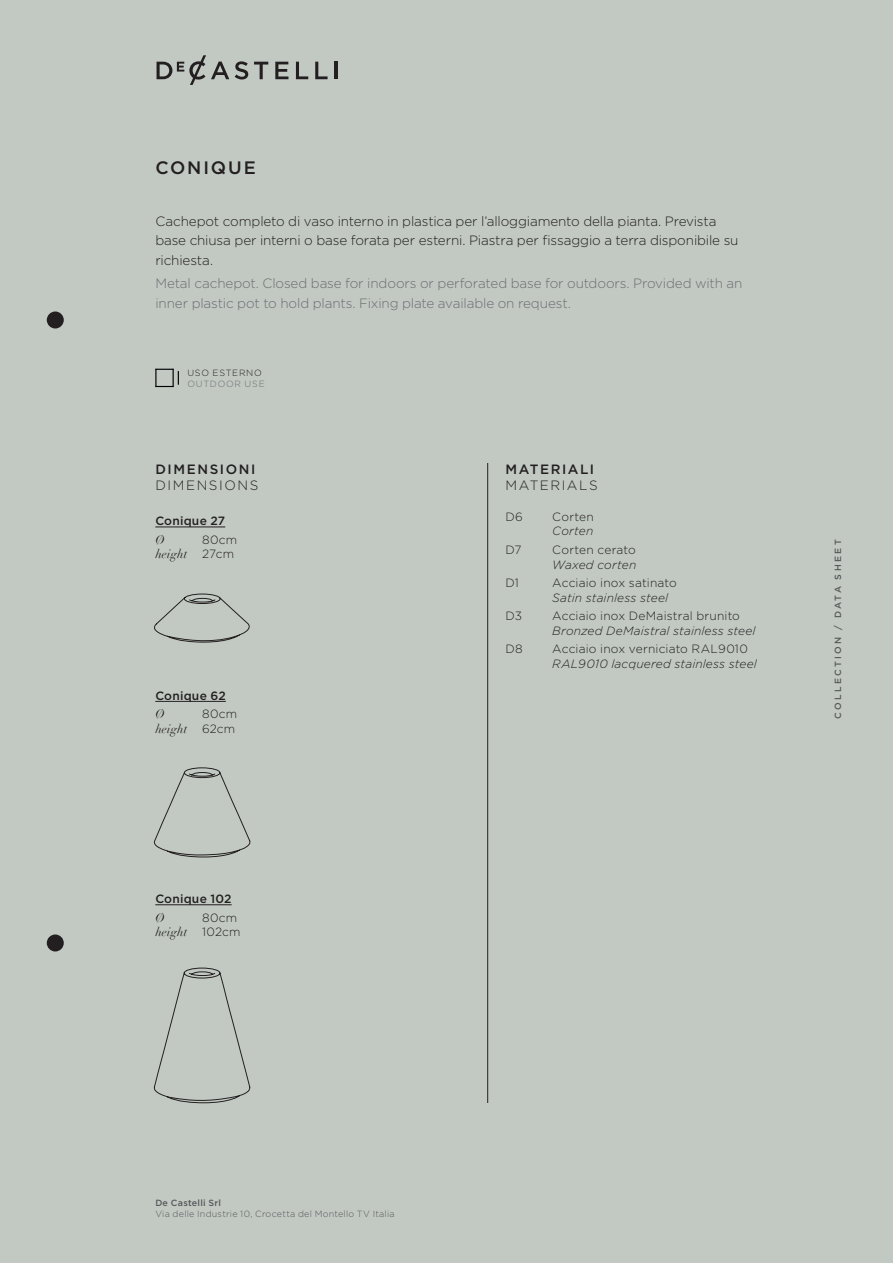
<style>
.page{position:relative;width:893px;height:1263px;background:#c2c9c3}
.page>*{position:absolute;margin:0;border:0;box-sizing:border-box;transform-origin:0 0}
.t1{font:500 18px "Gotham";letter-spacing:.105em;color:#231f20}
.t2{font:300 13.5px/19.5px "Gotham";letter-spacing:-.01em;color:#231f20}
.t3{font:300 13.5px/19.5px "Gotham";letter-spacing:-.01em;color:#6c6d70}
.t4{font:500 13.5px "Gotham";letter-spacing:.115em;color:#231f20}
.t5{font:300 13.5px "Gotham";letter-spacing:.12em;color:#231f20}
.t6{font:300 13.5px "Gotham";letter-spacing:.11em;color:#231f20}
.t7{font:300 12px "Gotham";letter-spacing:.01em;color:#231f20}
.t8{font:italic 300 12px "Gotham";letter-spacing:.01em;color:#231f20}
.t9{font:italic 12px "Didot";letter-spacing:.01em;color:#231f20}
.t10{font:500 12px "Gotham";letter-spacing:.015em;color:#231f20}
.t11{font:300 9px "Gotham";letter-spacing:.025em;color:#57585a}
.t12{font:500 9px "Gotham";letter-spacing:.25em;color:#57585a}
.t13{font:500 9px "Gotham";letter-spacing:.025em;color:#57585a}
.t14{font:300 9px "Gotham";letter-spacing:.08em;color:#231f20}
.t15{font:300 9px "Gotham";letter-spacing:.08em;color:#6c6d70}
.s1{font-family:"Gotham";font-weight:300;font-style:normal}
</style>
<div class="page">
<svg style="left:235px;top:61px;width:13px;height:18px"></svg>
<svg style="left:254px;top:62px;width:14px;height:17px"></svg>
<svg style="left:275px;top:62px;width:13px;height:17px"></svg>
<svg style="left:296px;top:62px;width:12px;height:17px"></svg>
<svg style="left:315px;top:62px;width:13px;height:17px"></svg>
<hr style="left:335px;top:62px;width:3px;height:17px;background:#231f20">
<svg style="left:157px;top:55px;width:72px;height:30px"></svg>
<hr style="left:487px;top:463px;width:1px;height:640px;background:#231f20">
<div style="left:47px;top:311px;width:17px;height:17px;background:#231f20;border-radius:50%"></div>
<div style="left:47px;top:934px;width:17px;height:17px;background:#231f20;border-radius:50%"></div>
<hr style="left:155px;top:527px;width:70px;height:1px;background:#231f20">
<svg style="left:154px;top:594px;width:97px;height:509px"></svg>
<svg style="left:155px;top:369px;width:24px;height:18px"></svg>
<h1 class="t1" style="left:155px;top:156px;width:102px">CONIQUE</h1>
<p class="t2" style="left:155px;top:211px;width:585px">Cachepot completo di vaso interno in plastica per l’alloggiamento della pianta. Prevista base chiusa per interni o base forata per esterni. Piastra per fissaggio a terra disponibile su richiesta.</p>
<p class="t3" style="left:155px;top:273px;width:589px">Metal cachepot. Closed base for indoors or perforated base for outdoors. Provided with an inner plastic pot to hold plants. Fixing plate available on request.</p>
<p class="t14" style="left:187px;top:367px;width:76px">USO ESTERNO</p>
<p class="t15" style="left:187px;top:378px;width:79px">OUTDOOR USE</p>
<p class="t4" style="left:155px;top:461px;width:102px">DIMENSIONI</p>
<p class="t5" style="left:155px;top:477px;width:105px">DIMENSIONS</p>
<p class="t10" style="left:155px;top:513px;width:71px">Conique 27</p>
<p class="t9" style="left:155px;top:532px;width:11px">Ø</p>
<p class="t7" style="left:202px;top:532px;width:37px">80cm</p>
<p class="t9" style="left:155px;top:547px;width:80px">height <span class="s1">27cm</span></p>
<p class="t10" style="left:155px;top:688px;width:72px">Conique 62</p>
<p class="t9" style="left:155px;top:707px;width:11px">Ø</p>
<p class="t7" style="left:202px;top:707px;width:37px">80cm</p>
<p class="t9" style="left:155px;top:721px;width:81px">height <span class="s1">62cm</span></p>
<p class="t10" style="left:155px;top:891px;width:78px">Conique 102</p>
<p class="t9" style="left:155px;top:910px;width:11px">Ø</p>
<p class="t7" style="left:202px;top:910px;width:37px">80cm</p>
<p class="t9" style="left:155px;top:925px;width:87px">height <span class="s1">102cm</span></p>
<p class="t4" style="left:505px;top:461px;width:90px">MATERIALI</p>
<p class="t6" style="left:505px;top:477px;width:94px">MATERIALS</p>
<p class="t7" style="left:505px;top:509px;width:19px">D6</p>
<p class="t7" style="left:552px;top:509px;width:43px">Corten</p>
<p class="t8" style="left:552px;top:524px;width:43px">Corten</p>
<p class="t7" style="left:505px;top:542px;width:17px">D7</p>
<p class="t7" style="left:552px;top:542px;width:85px">Corten cerato</p>
<p class="t8" style="left:552px;top:557px;width:86px">Waxed corten</p>
<p class="t7" style="left:505px;top:575px;width:15px">D1</p>
<p class="t7" style="left:552px;top:575px;width:126px">Acciaio inox satinato</p>
<p class="t8" style="left:552px;top:590px;width:117px">Satin stainless steel</p>
<p class="t7" style="left:505px;top:608px;width:18px">D3</p>
<p class="t7" style="left:552px;top:608px;width:189px">Acciaio inox DeMaistral brunito</p>
<p class="t8" style="left:552px;top:623px;width:205px">Bronzed DeMaistral stainless steel</p>
<p class="t7" style="left:505px;top:641px;width:19px">D8</p>
<p class="t7" style="left:552px;top:641px;width:197px">Acciaio inox verniciato RAL9010</p>
<p class="t8" style="left:552px;top:656px;width:206px">RAL9010 lacquered stainless steel</p>
<p class="t12" style="left:832px;top:719px;width:181px;rotate:-90deg">COLLECTION / DATA SHEET</p>
<p class="t13" style="left:155px;top:1197px;width:67px">De Castelli Srl</p>
<p class="t11" style="left:155px;top:1208px;width:241px">Via delle Industrie 10, Crocetta del Montello TV Italia</p>
</div>
